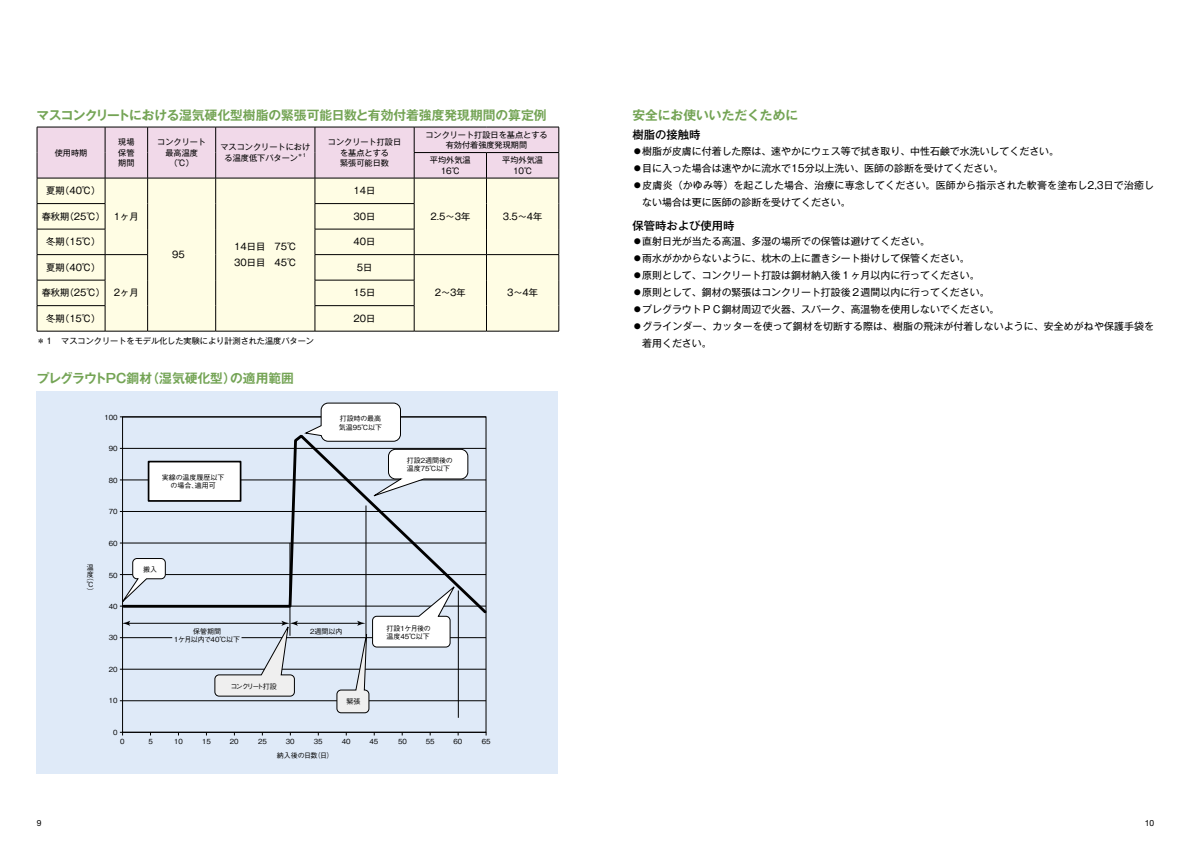
<style>
.page{position:relative;width:1191px;height:842px;background:#fff}
.page>*{position:absolute;margin:0;border:0;box-sizing:border-box;transform-origin:0 0}
.t1{font:700 12.8px "Gothic MB101 Pro De";color:#74a455}
.t2{font:500 11.3px "Gothic MB101 Pro";color:#000}
.t3{font:9.9px "Gothic MB101 Pro";color:#000}
.t4{font:9.9px "Gothic MB101 Pro";letter-spacing:.02em;color:#000}
.t5{font:9.2px/16.1px "Gothic MB101 Pro";color:#000}
.t6{font:8.5px "Helvetica Neue LT Std";color:#000}
.t7{font:8.1px/10.6px "Gothic MB101 Pro";color:#000;text-align:center}
.t8{font:7px/8.4px "Gothic BBB Pro Medium 90 pv RKSJ H";color:#000}
.t9{font:7px "Gothic BBB Pro Medium 90 pv RKSJ H";letter-spacing:-.215em;color:#000}
.t10{font:7px/6.8px "Gothic BBB Pro Medium 90 pv RKSJ V";color:#000}
.t11{font:4.8px "Gothic MB101 Pro";color:#000}
.s1{font-family:"Koz Go Pro Regular 90 pv RKSJ H"}
.s2{font-family:"Shin Go Pro";font-weight:300}
</style>
<div class="page">
<svg style="left:37px;top:127px;width:522px;height:204px;background:#f2ebdd"></svg>
<hr style="left:37px;top:331px;width:68px;height:1px;background:#000">
<hr style="left:105px;top:331px;width:43px;height:1px;background:#000">
<hr style="left:148px;top:331px;width:68px;height:1px;background:#000">
<hr style="left:216px;top:331px;width:99px;height:1px;background:#000">
<hr style="left:315px;top:331px;width:99px;height:1px;background:#000">
<hr style="left:414px;top:331px;width:72px;height:1px;background:#000">
<hr style="left:486px;top:331px;width:73px;height:1px;background:#000">
<div style="left:37px;top:391px;width:521px;height:383px;background:#dfeaf8"></div>
<hr style="left:120px;top:700px;width:366px;height:1px;background:#000">
<hr style="left:120px;top:732px;width:366px;height:1px;background:#000">
<hr style="left:120px;top:669px;width:366px;height:1px;background:#000">
<hr style="left:241px;top:637px;width:245px;height:1px;background:#000">
<hr style="left:120px;top:637px;width:52px;height:1px;background:#000">
<hr style="left:120px;top:606px;width:366px;height:1px;background:#000">
<hr style="left:120px;top:543px;width:366px;height:1px;background:#000">
<hr style="left:120px;top:511px;width:366px;height:1px;background:#000">
<hr style="left:120px;top:480px;width:366px;height:1px;background:#000">
<hr style="left:120px;top:448px;width:366px;height:1px;background:#000">
<hr style="left:120px;top:417px;width:366px;height:1px;background:#000">
<svg style="left:121px;top:432px;width:366px;height:184px"></svg>
<hr style="left:290px;top:543px;width:1px;height:93px;background:#000">
<hr style="left:366px;top:505px;width:1px;height:131px;background:#000">
<hr style="left:127px;top:623px;width:157px;height:1px;background:#000">
<svg style="left:122px;top:621px;width:8px;height:5px"></svg>
<hr style="left:295px;top:623px;width:65px;height:1px;background:#000">
<svg style="left:304px;top:403px;width:97px;height:39px;background:#e8eaec"></svg>
<svg style="left:369px;top:449px;width:99px;height:49px"></svg>
<svg style="left:119px;top:558px;width:47px;height:47px"></svg>
<svg style="left:214px;top:621px;width:84px;height:76px"></svg>
<svg style="left:336px;top:585px;width:120px;height:128px"></svg>
<hr style="left:458px;top:590px;width:1px;height:128px;background:#000">
<p class="t1" style="left:37px;top:104px;width:511px">マスコンクリートにおける湿気硬化型樹脂の緊張可能日数と有効付着強度発現期間の算定例</p>
<p class="t7" style="left:55px;top:146px;width:34px">使用時期</p>
<p class="t7" style="left:118px;top:136px;width:18px;text-align:justify">現場保管期間</p>
<p class="t7" style="left:157px;top:135px;width:50px">コンクリート最高温度（℃）</p>
<p class="t7" style="left:225px;top:141px;width:87px;text-align:left;text-indent:-4px">マスコンクリートにおける温度低下パターン</p>
<p class="t7" style="left:328px;top:135px;width:75px">コンクリート打設日を基点とする<br>緊張可能日数</p>
<p class="t7" style="left:425px;top:128px;width:124px">コンクリート打設日を基点とする有効付着強度発現期間</p>
<p class="t11" style="left:298px;top:151px;width:10px">＊1</p>
<p class="t7" style="left:430px;top:154px;width:42px">平均外気温<br>16℃</p>
<p class="t7" style="left:502px;top:154px;width:42px">平均外気温<br>10℃</p>
<p class="t5" style="left:46px;top:181px;width:56px">夏期（40℃）</p>
<p class="t5" style="left:354px;top:181px;width:23px">14日</p>
<p class="t5" style="left:42px;top:207px;width:65px">春秋期（25℃）</p>
<p class="t5" style="left:354px;top:207px;width:23px">30日</p>
<p class="t5" style="left:430px;top:207px;width:41px">2.5～3年</p>
<p class="t5" style="left:503px;top:207px;width:41px">3.5～4年</p>
<p class="t5" style="left:46px;top:232px;width:56px">冬期（15℃）</p>
<p class="t5" style="left:354px;top:232px;width:23px">40日</p>
<p class="t5" style="left:46px;top:258px;width:56px">夏期（40℃）</p>
<p class="t5" style="left:114px;top:284px;width:26px">2ヶ月</p>
<p class="t5" style="left:114px;top:207px;width:26px">1ヶ月</p>
<p class="t5" style="left:172px;top:245px;width:14px">95</p>
<p class="t5" style="left:234px;top:237px;width:64px">14日目　75℃<br>30日目　45℃</p>
<p class="t5" style="left:357px;top:258px;width:17px">5日</p>
<p class="t5" style="left:42px;top:284px;width:65px">春秋期（25℃）</p>
<p class="t5" style="left:353px;top:284px;width:23px">15日</p>
<p class="t5" style="left:435px;top:284px;width:33px">2～3年</p>
<p class="t5" style="left:507px;top:284px;width:33px">3～4年</p>
<p class="t5" style="left:46px;top:309px;width:56px">冬期（15℃）</p>
<p class="t5" style="left:353px;top:309px;width:23px">20日</p>
<p class="t7" style="left:37px;top:335px;width:279px">＊１　マスコンクリートをモデル化した実験により計測された温度パターン</p>
<p class="t1" style="left:37px;top:367px;width:259px">プレグラウトPC鋼材（湿気硬化型）の適用範囲</p>
<p class="t10" style="left:87px;top:563px;width:8px">温度</p>
<p class="t10" style="left:87px;top:573px;width:8px;text-align:justify">（℃）</p>
<p class="t8" style="left:104px;top:412px;width:15px">100</p>
<p class="t8" style="left:109px;top:444px;width:10px">90</p>
<p class="t8" style="left:109px;top:475px;width:10px">80</p>
<p class="t8" style="left:109px;top:507px;width:10px">70</p>
<p class="t8" style="left:109px;top:538px;width:10px">60</p>
<p class="t8" style="left:109px;top:570px;width:10px">50</p>
<p class="t8" style="left:109px;top:601px;width:10px">40</p>
<p class="t8" style="left:109px;top:633px;width:10px">30</p>
<p class="t8" style="left:109px;top:664px;width:10px">20</p>
<p class="t8" style="left:109px;top:696px;width:10px">10</p>
<p class="t8" style="left:113px;top:727px;width:6px">0</p>
<p class="t8" style="left:120px;top:737px;width:6px">0</p>
<p class="t8" style="left:162px;top:472px;width:64px;text-align:center">実線の温度履歴以下の場合、適用可</p>
<p class="t8" style="left:143px;top:564px;width:15px">搬入</p>
<p class="t8" style="left:339px;top:413px;width:45px">打設時の最高気温95℃以下</p>
<p class="t8" style="left:407px;top:455px;width:48px">打設2週間後の温度75℃以下</p>
<p class="t8" style="left:173px;top:626px;width:69px;text-align:center">保管期間<br>１ケ月以内で40℃以下</p>
<p class="t8" style="left:310px;top:626px;width:34px">2週間以内</p>
<p class="t9" style="left:230px;top:680px;width:48px">コンクリート打<span class="s1">設</span></p>
<p class="t8" style="left:346px;top:696px;width:15px">緊張</p>
<p class="t8" style="left:386px;top:623px;width:46px">打設1ケ月後の温度45℃以下</p>
<p class="t8" style="left:148px;top:737px;width:6px">5</p>
<p class="t8" style="left:174px;top:737px;width:10px">10</p>
<p class="t8" style="left:202px;top:737px;width:10px">15</p>
<p class="t8" style="left:230px;top:737px;width:10px">20</p>
<p class="t8" style="left:258px;top:737px;width:10px">25</p>
<p class="t8" style="left:286px;top:737px;width:10px">30</p>
<p class="t8" style="left:314px;top:737px;width:10px">35</p>
<p class="t8" style="left:342px;top:737px;width:10px">40</p>
<p class="t8" style="left:369px;top:737px;width:10px">45</p>
<p class="t8" style="left:398px;top:737px;width:10px">50</p>
<p class="t8" style="left:426px;top:737px;width:10px">55</p>
<p class="t8" style="left:482px;top:737px;width:10px">65</p>
<p class="t8" style="left:453px;top:737px;width:10px">60</p>
<p class="t8" style="left:277px;top:750px;width:58px">納入後の日数（日）</p>
<p class="t1" style="left:632px;top:105px;width:167px">安全にお使いいただくために</p>
<p class="t2" style="left:632px;top:125px;width:70px">樹脂の接触時</p>
<p class="t3" style="left:632px;top:143px;width:428px"><span class="s2">◦</span>樹脂が皮膚に付着した際は、速やかにウェス等で拭き取り、中性石鹸で水洗いしてください。</p>
<p class="t3" style="left:632px;top:160px;width:372px"><span class="s2">◦</span>目に入った場合は速やかに流水で15分以上洗い、医師の診断を受けてください。</p>
<p class="t4" style="left:632px;top:177px;width:523px"><span class="s2">◦</span>皮膚炎（かゆみ等）を起こした場合、治療に専念してください。医師から指示された軟膏を塗布し2,3日で治癒し</p>
<p class="t3" style="left:642px;top:194px;width:210px">ない場合は更に医師の診断を受けてください。</p>
<p class="t2" style="left:632px;top:216px;width:104px">保管時および使用時</p>
<p class="t3" style="left:632px;top:233px;width:299px"><span class="s2">◦</span>直射日光が当たる高温、多湿の場所での保管は避けてください。</p>
<p class="t3" style="left:632px;top:250px;width:359px"><span class="s2">◦</span>雨水がかからないように、枕木の上に置きシート掛けして保管ください。　　</p>
<p class="t3" style="left:632px;top:267px;width:349px"><span class="s2">◦</span>原則として、コンクリート打設は鋼材納入後１ヶ月以内に行ってください。</p>
<p class="t3" style="left:632px;top:284px;width:359px"><span class="s2">◦</span>原則として、鋼材の緊張はコンクリート打設後２週間以内に行ってください。</p>
<p class="t3" style="left:632px;top:301px;width:369px"><span class="s2">◦</span>プレグラウトＰＣ鋼材周辺で火器、スパーク、高温物を使用しないでください。</p>
<p class="t3" style="left:632px;top:318px;width:523px"><span class="s2">◦</span>グラインダー、カッターを使って鋼材を切断する際は、樹脂の飛沫が付着しないように、安全めがねや保護手袋を</p>
<p class="t3" style="left:642px;top:335px;width:71px">着用ください。</p>
<p class="t6" style="left:37px;top:818px;width:6px">9</p>
<p class="t6" style="left:1144px;top:818px;width:11px">10</p>
</div>
